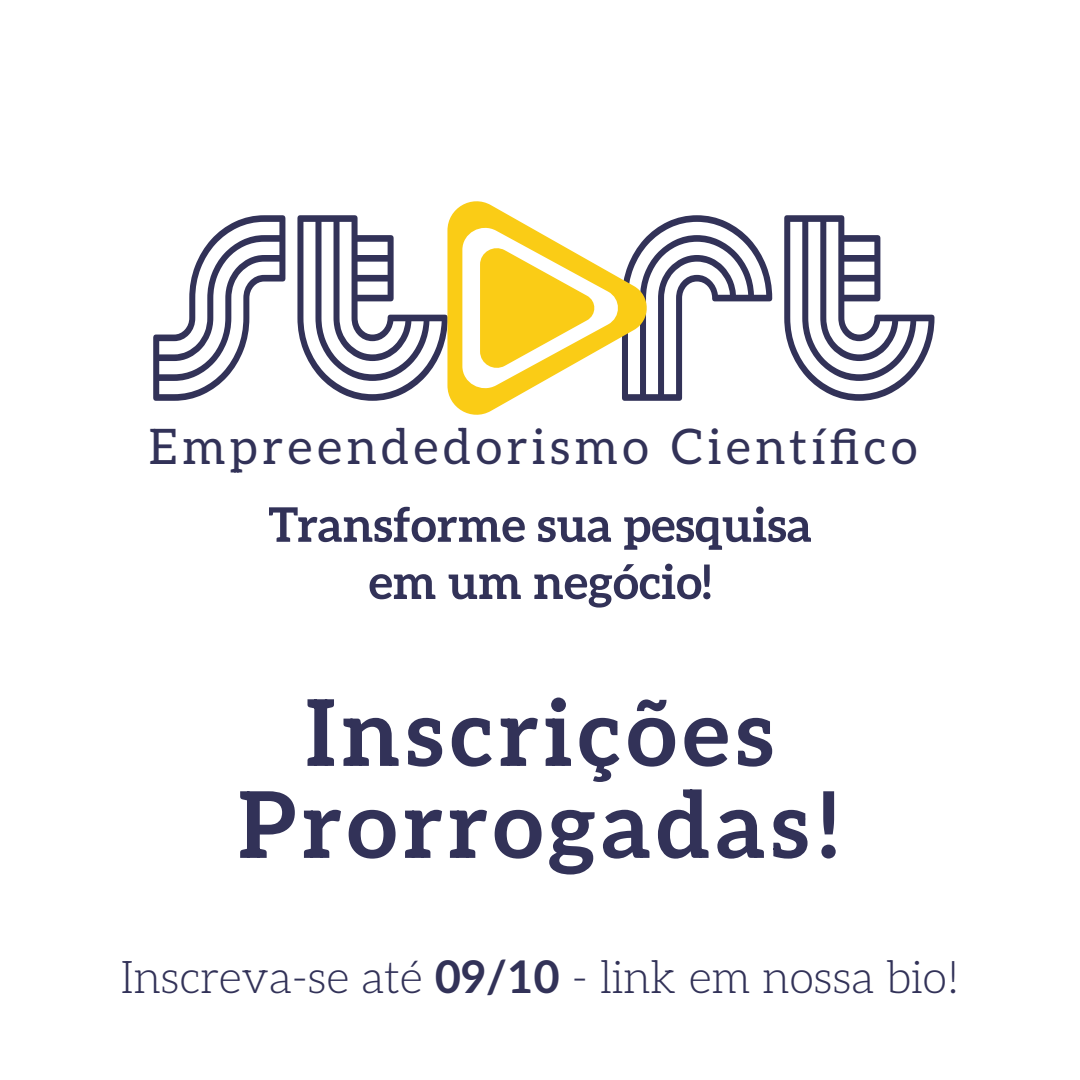
<style>
.page{position:relative;width:1080px;height:1080px;background:#fff}
.page>*{position:absolute;margin:0;border:0;box-sizing:border-box;transform-origin:0 0}
.t1{font:700 92px/92px "Aleo";letter-spacing:.05em;color:#323258;text-align:center}
.t2{font:49px "Aleo";letter-spacing:.09em;color:#323258}
.t3{font:300 45px "Aleo";letter-spacing:.005em;color:#323258}
.s1{font-weight:700}
</style>
<div class="page">
<svg style="left:153px;top:215px;width:132px;height:186px"></svg>
<svg style="left:784px;top:215px;width:151px;height:186px"></svg>
<svg style="left:297px;top:201px;width:475px;height:214px"></svg>
<svg style="left:269px;top:507px;width:256px;height:35px"></svg>
<svg style="left:538px;top:517px;width:73px;height:25px"></svg>
<svg style="left:624px;top:506px;width:187px;height:44px"></svg>
<svg style="left:370px;top:574px;width:65px;height:25px"></svg>
<svg style="left:449px;top:574px;width:72px;height:25px"></svg>
<svg style="left:534px;top:564px;width:176px;height:44px"></svg>
<p class="t2" style="left:149px;top:408px;width:771px">Empreendedorismo Científico</p>
<h1 class="t1" style="left:238px;top:683px;width:606px">Inscrições<br>Prorrogadas!</h1>
<p class="t3" style="left:121px;top:943px;width:840px">Inscreva-se até <span class="s1">09/10</span> - link em nossa bio!</p>
</div>
